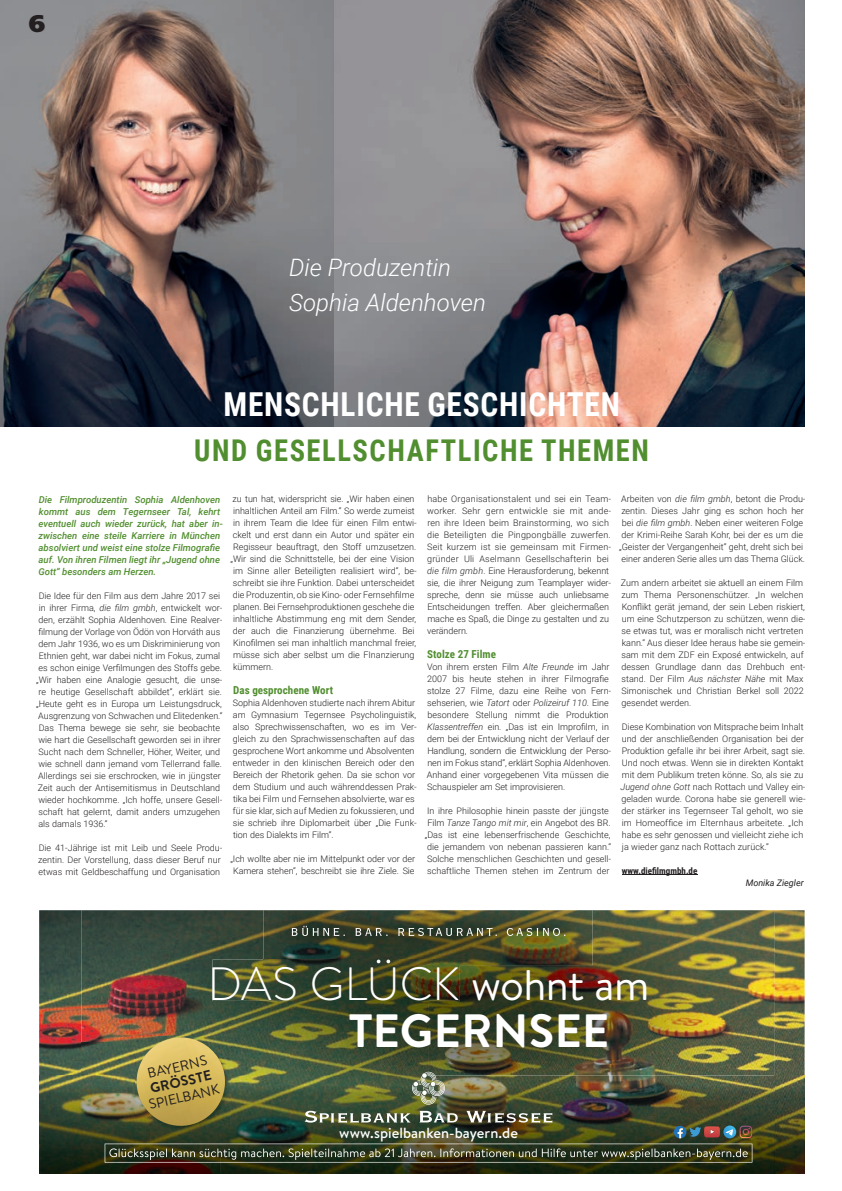
<style>
.page{position:relative;width:842px;height:1191px;background:#fff}
.page>*{position:absolute;margin:0;border:0;box-sizing:border-box;transform-origin:0 0}
.t1{font:700 46.7px/46.7px "Brandon Text";letter-spacing:.01em;color:#fff}
.t2{font:700 33px "Roboto Condensed";letter-spacing:.025em;color:#fff;scale:.95 1}
.t3{font:700 30px "Roboto Condensed";letter-spacing:.055em;color:#518e2f;scale:.95 1}
.t4{font:italic 300 24px/35.5px "Roboto";color:#fff}
.t5{font:900 24px "Frutiger";color:#231f20}
.t6{font:500 14.7px "Brandon Text";letter-spacing:.005em;color:#fff}
.t7{font:14px "Brandon Text";color:#231f20}
.t8{font:700 14px "Brandon Text";color:#231f20}
.t9{font:700 11px "Roboto Condensed";letter-spacing:.005em;color:#518e2f}
.t10{font:italic 500 9.5px/12px "Roboto";color:#518e2f}
.t11{font:300 9px/12px "Roboto";color:#231f20}
.t12{font:300 9px/12px "Roboto";letter-spacing:.02em;color:#231f20}
.t13{font:700 9px "Roboto Condensed";color:#231f20}
.t14{font:italic 9px "Roboto";color:#231f20}
.s1{font-style:italic}
.s2{font-weight:300}
.s3{font-weight:400;font-size:42.8px}
</style>
<div class="page">
<img style="left:0;top:0;width:805px;height:427px">
<img style="left:39px;top:910px;width:766px;height:165px">
<img style="left:39px;top:1075px;width:112px;height:99px">
<img style="left:220px;top:1075px;width:585px;height:99px">
<img style="left:82px;top:910px;width:207px;height:132px">
<img style="left:567px;top:910px;width:208px;height:165px">
<img style="left:429px;top:965px;width:138px;height:106px">
<img style="left:289px;top:1001px;width:140px;height:70px">
<img style="left:82px;top:1042px;width:49px;height:33px">
<img style="left:231px;top:1042px;width:59px;height:29px">
<img style="left:151px;top:1162px;width:69px;height:12px">
<img style="left:213px;top:959px;width:247px;height:42px">
<img style="left:131px;top:1037px;width:100px;height:34px">
<img style="left:263px;top:910px;width:330px;height:55px">
<img style="left:263px;top:959px;width:197px;height:6px">
<svg style="left:292px;top:925px;width:273px;height:11px;background:#595f47"></svg>
<img style="left:105px;top:1071px;width:647px;height:91px">
<svg style="left:39px;top:910px;width:8px;height:5px"></svg>
<hr style="left:622px;top:874px;width:75px;height:1px;background:#231f20">
<h3 class="t5" style="left:29px;top:9px;width:18px">6</h3>
<h3 class="t4" style="left:289px;top:248px;width:198px">Die Produzentin<br>Sophia Aldenhoven</h3>
<h2 class="t2" style="left:224px;top:381px;width:419px">MENSCHLICHE GESCHICHTEN</h2>
<h3 class="t3" style="left:194px;top:429px;width:480px">UND GESELLSCHAFTLICHE THEMEN</h3>
<p class="t10" style="left:38px;top:493px;width:186px">Die Filmproduzentin Sophia Aldenhoven kommt aus dem Tegernseer Tal, kehrt eventuell auch wieder zurück, hat aber in&shy;zwischen eine steile Karriere in München absolviert-und-weist-eine-stolze-Filmografi-e&shy;auf. Von ihren Filmen liegt ihr „Jugend ohne Gott“ besonders am Herzen.</p>
<p class="t11" style="left:36px;top:589px;width:188px">Die Idee für den Film aus dem Jahre 2017 sei in ihrer Firma, <span class="s1">die film gmbh</span>, entwickelt wor&shy;den, erzählt Sophia Aldenhoven. Eine Realver&shy;filmung der Vorlage von Ödön von Horváth aus dem Jahr 1936, wo es um Diskriminierung von Ethnien geht, war dabei nicht im Fokus, zumal es schon einige Verfilmungen des Stoffs gebe. „Wir haben eine Analogie gesucht, die unse&shy;re heutige Gesellschaft abbildet“, erklärt sie. „Heute geht es in Europa um Leistungsdruck, Ausgrenzung von Schwachen und Elitedenken.“ Das Thema bewege sie sehr, sie beobachte wie hart die Gesellschaft geworden sei in ihrer Sucht nach dem Schneller, Höher, Weiter, und wie schnell dann jemand vom Tellerrand falle.<br>Allerdings sei sie erschrocken, wie in jüngster Zeit auch der Antisemitismus in Deutschland wieder hochkomme. „Ich hoffe, unsere Gesell&shy;schaft hat gelernt, damit anders umzugehen als damals 1936.“</p>
<p class="t11" style="left:38px;top:841px;width:186px">Die 41-Jährige ist mit Leib und Seele Produ&shy;zentin. Der Vorstellung, dass dieser Beruf nur etwas mit Geldbeschaffung und Organisation</p>
<p class="t11" style="left:233px;top:492px;width:183px">zu tun hat, widerspricht sie. „Wir haben einen</p>
<p class="t11" style="left:233px;top:504px;width:183px">inhaltlichen Anteil am Film.“ So werde zumeist</p>
<p class="t11" style="left:233px;top:516px;width:185px">in ihrem Team die Idee für einen Film entwi-</p>
<p class="t11" style="left:233px;top:528px;width:183px">ckelt und erst dann ein Autor und später ein</p>
<p class="t11" style="left:233px;top:540px;width:185px">Regisseur beauftragt, den Stoff umzusetzen.</p>
<p class="t11" style="left:230px;top:552px;width:186px">„Wir sind die Schnittstelle, bei der eine Vision</p>
<p class="t11" style="left:233px;top:564px;width:185px">im Sinne aller Beteiligten realisiert wird“, be-</p>
<p class="t11" style="left:233px;top:576px;width:183px">schreibt sie ihre Funktion. Dabei unterscheidet</p>
<p class="t11" style="left:233px;top:588px;width:183px">die Produzentin, ob sie Kino- oder Fernsehfilme</p>
<p class="t11" style="left:233px;top:600px;width:183px">planen. Bei Fernsehproduktionen geschehe die</p>
<p class="t11" style="left:233px;top:612px;width:185px">inhaltliche Abstimmung eng mit dem Sender,</p>
<p class="t11" style="left:233px;top:624px;width:183px">der auch die Finanzierung übernehme. Bei</p>
<p class="t11" style="left:233px;top:636px;width:185px">Kino filmen sei man inhaltlich manchmal freier,</p>
<p class="t11" style="left:233px;top:648px;width:183px">müsse sich aber selbst um die FInanzierung</p>
<p class="t11" style="left:233px;top:660px;width:42px">kümmern.</p>
<p class="t9" style="left:233px;top:682px;width:101px">Das gesprochene Wort</p>
<p class="t11" style="left:233px;top:696px;width:186px">Sophia Aldenhoven studierte nach ihrem Abitur am Gymnasium Tegernsee Psycholin guistik, also Sprechwissenschaften, wo es im Ver&shy;gleich zu den Sprachwissenschaften auf das gesprochene Wort ankomme und Absolventen entweder in den klinischen Bereich oder den Bereich der Rhetorik gehen. Da sie schon vor dem Studium und auch währenddessen Prak&shy;tika bei Film und Fernsehen absolvierte, war es für sie klar, sich auf Medien zu fokussieren, und sie schrieb ihre Diplomarbeit über „Die Funk&shy;tion des Dialekts im Film“.</p>
<p class="t11" style="left:230px;top:852px;width:186px">„Ich wollte aber nie im Mittelpunkt oder vor der<br>Kamera stehen“, beschreibt sie ihre Ziele. Sie</p>
<p class="t12" style="left:427px;top:492px;width:186px">habe Organisationstalent und sei ein Team&shy;worker. Sehr gern entwickle sie mit ande&shy;ren ihre Ideen beim Brainstorming, wo sich die Beteiligten die Pingpongbälle zuwerfen.<br>Seit kurzem ist sie gemeinsam mit Firmen&shy;gründer Uli Aselmann Gesellschafterin bei <span class="s1">die film gmbh</span>. Eine Herausforderung, bekennt sie, die ihrer Neigung zum Teamplayer wider&shy;spreche, denn sie müsse auch unliebsame Entscheidungen treffen. Aber gleichermaßen mache es Spaß, die Dinge zu gestalten und zu verändern.</p>
<p class="t9" style="left:427px;top:646px;width:70px">Stolze 27 Filme</p>
<p class="t11" style="left:427px;top:660px;width:186px">Von ihrem ersten Film <span class="s1">Alte Freunde</span> im Jahr 2007 bis heute stehen in ihrer Filmografie stolze 27 Filme, dazu eine Reihe von Fern&shy;sehserien, wie <span class="s1">Tatort</span> oder <span class="s1">Polizeiruf 110</span>. Eine besondere Stellung nimmt die Produktion <span class="s1">Klassentreffen</span> ein. „Das ist ein Improfilm, in dem bei der Entwicklung nicht der Verlauf der Handlung, sondern die Entwicklung der Perso&shy;nen im Fokus stand“, erklärt Sophia Aldenhoven.<br>Anhand einer vorgegebenen Vita müssen die Schauspieler am Set improvisieren.</p>
<p class="t11" style="left:425px;top:804px;width:188px">In ihre Philosophie hinein passte der jüngste Film <span class="s1">Tanze Tango mit mir</span>, ein Angebot des BR. „Das ist eine lebenserfrischende Geschichte, die jemandem von nebenan passieren kann.“ Solche menschlichen Geschichten und gesell&shy;schaftliche Themen stehen im Zentrum der</p>
<p class="t11" style="left:619px;top:492px;width:188px;text-align:center">Arbeiten von <span class="s1">die film gmbh</span>, betont die Produ&shy;zentin. Dieses Jahr ging es schon hoch her bei <span class="s1">die film gmbh</span>. Neben einer weiteren Folge der Krimi-Reihe Sarah Kohr, bei der es um die „Geister der Vergangenheit“ geht, dreht sich bei einer anderen Serie alles um das Thema Glück.</p>
<p class="t11" style="left:621px;top:576px;width:186px">Zum andern arbeitet sie aktuell an einem Film zum Thema Personenschützer. „In welchen Konflikt gerät jemand, der sein Leben riskiert, um eine Schutzperson zu schützen, wenn die&shy;se etwas tut, was er moralisch nicht vertreten kann.“ Aus dieser Idee heraus habe sie gemein&shy;sam mit dem ZDF ein Exposé entwickeln, auf dessen Grundlage dann das Drehbuch ent&shy;stand. Der Film <span class="s1">Aus nächster Nähe</span> mit Max Simonischek und Christian Berkel soll 2022 gesendet werden.</p>
<p class="t11" style="left:620px;top:720px;width:187px">Diese Kombination von Mitsprache beim Inhalt und der anschließenden Organisation bei der Produktion gefalle ihr bei ihrer Arbeit, sagt sie.<br>Und noch etwas. Wenn sie in direkten Kontakt mit dem Publikum treten könne. So, als sie zu <span class="s1">Jugend ohne Gott</span> nach Rottach und Valley ein&shy;geladen wurde. Corona habe sie generell wie&shy;der stärker ins Tegernseer Tal geholt, wo sie im Homeoffice im Elternhaus arbeitete. „Ich habe es sehr genossen und vielleicht ziehe ich ja wieder ganz nach Rottach zurück.“</p>
<p class="t13" style="left:622px;top:864px;width:77px">www.diefilmgmbh.de</p>
<p class="t14" style="left:746px;top:876px;width:60px">Monika Ziegler</p>
<h1 class="t1" style="left:348px;top:959px;width:302px;text-indent:-141px"><span class="s2">DAS GLÜCK</span> <span class="s3">wohnt am<br></span>TEGERNSEE</h1>
<h3 class="t7" style="left:146px;top:1064px;width:62px;rotate:-13deg">BAYERNS</h3>
<h3 class="t8" style="left:148px;top:1079px;width:64px;rotate:-13deg">GRÖSSTE</h3>
<h3 class="t7" style="left:147px;top:1095px;width:73px;rotate:-13deg">SPIELBANK</h3>
<h3 class="t6" style="left:339px;top:1123px;width:180px">www.spielbanken-bayern.de</h3>
</div>
